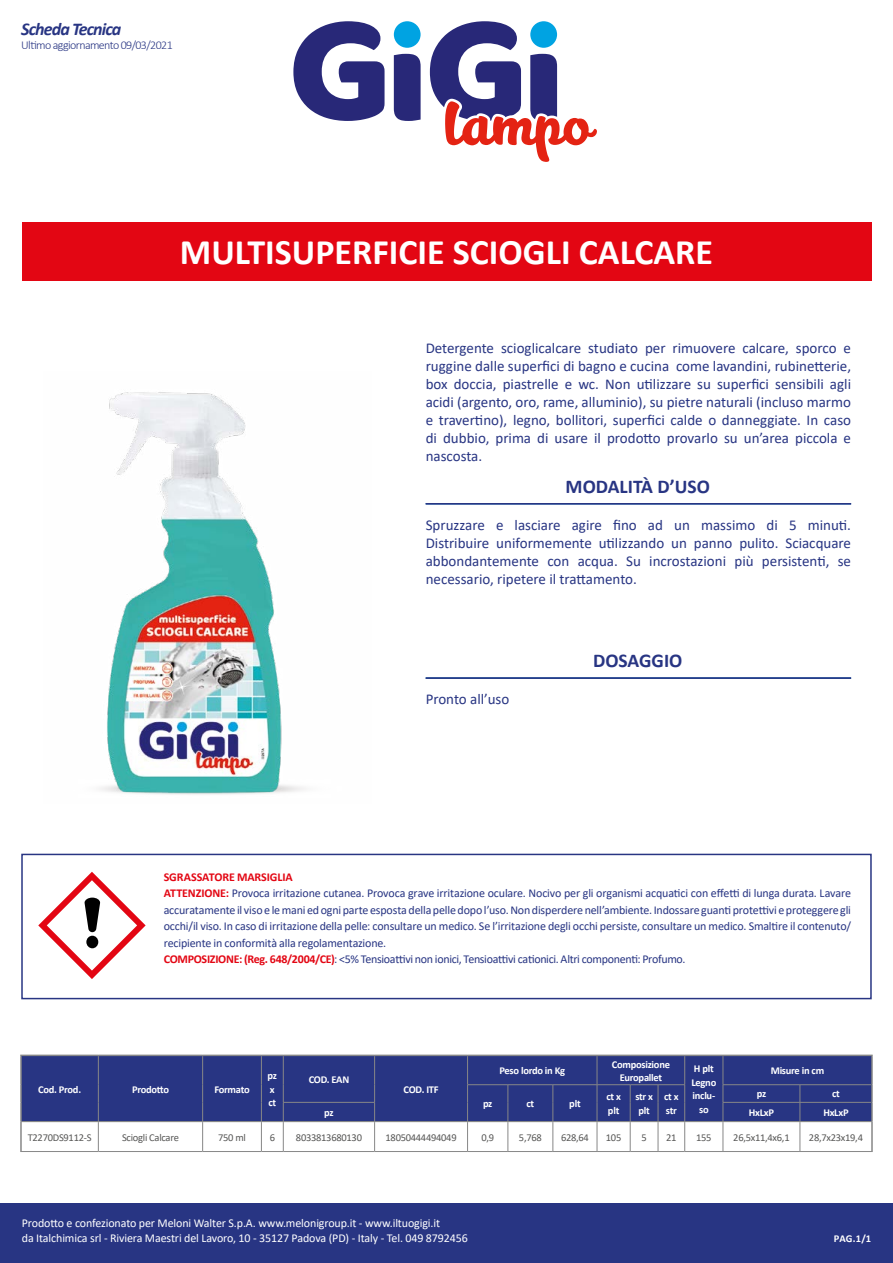
<style>
.page{position:relative;width:893px;height:1263px;background:#fff}
.page>*{position:absolute;margin:0;border:0;box-sizing:border-box;transform-origin:0 0}
.t1{font:700 36px "Calibri";color:#fff}
.t2{font:700 19.5px "Calibri";color:#283583}
.t3{font:italic 700 18px "Calibri";letter-spacing:-.05em;color:#283583}
.t4{font:15px/18px "Calibri";color:#283583;text-align:justify}
.t5{font:12px/16.5px "Calibri";letter-spacing:-.015em;color:#283583}
.t6{font:12px/15px "Calibri";letter-spacing:-.01em;color:#fff}
.t7{font:300 12px "Calibri";letter-spacing:-.05em;color:#283583}
.t8{font:700 10.5px/13.5px "Calibri";letter-spacing:-.025em;color:#fff}
.t9{font:10.5px "Calibri";letter-spacing:-.025em;color:#575756}
.s1{font-weight:700;color:#e30613}
</style>
<div class="page">
<div style="left:22px;top:223px;width:850px;height:58px;background:#e30613"></div>
<svg style="left:38px;top:872px;width:108px;height:107px"></svg>
<div style="left:0;top:1204px;width:893px;height:59px;background:#283583"></div>
<img style="left:100px;top:392px;width:205px;height:403px">
<hr style="left:426px;top:503px;width:425px;height:1px;background:#283583">
<hr style="left:426px;top:677px;width:425px;height:2px;background:#283583">
<div style="left:21px;top:854px;width:851px;height:145px;border:2px solid #283583"></div>
<div style="left:22px;top:1056px;width:849px;height:65px;background:#283583"></div>
<hr style="left:467px;top:1084px;width:41px;height:1px;background:#878787">
<hr style="left:508px;top:1084px;width:45px;height:1px;background:#878787">
<hr style="left:553px;top:1084px;width:44px;height:1px;background:#878787">
<hr style="left:597px;top:1084px;width:33px;height:1px;background:#878787">
<hr style="left:723px;top:1084px;width:77px;height:1px;background:#878787">
<hr style="left:800px;top:1084px;width:71px;height:1px;background:#878787">
<hr style="left:283px;top:1102px;width:92px;height:1px;background:#878787">
<hr style="left:723px;top:1102px;width:77px;height:1px;background:#878787">
<hr style="left:800px;top:1102px;width:71px;height:1px;background:#878787">
<hr style="left:22px;top:1121px;width:76px;height:1px;background:#878787">
<hr style="left:98px;top:1121px;width:105px;height:1px;background:#878787">
<hr style="left:203px;top:1121px;width:58px;height:1px;background:#878787">
<hr style="left:375px;top:1121px;width:93px;height:1px;background:#878787">
<hr style="left:283px;top:1121px;width:92px;height:1px;background:#878787">
<hr style="left:468px;top:1121px;width:40px;height:1px;background:#878787">
<hr style="left:508px;top:1121px;width:45px;height:1px;background:#878787">
<hr style="left:553px;top:1121px;width:44px;height:1px;background:#878787">
<hr style="left:597px;top:1121px;width:33px;height:1px;background:#878787">
<hr style="left:685px;top:1121px;width:38px;height:1px;background:#878787">
<hr style="left:723px;top:1121px;width:77px;height:1px;background:#878787">
<hr style="left:800px;top:1121px;width:71px;height:1px;background:#878787">
<svg style="left:98px;top:1056px;width:1px;height:95px"></svg>
<svg style="left:202px;top:1056px;width:1px;height:95px"></svg>
<svg style="left:374px;top:1056px;width:1px;height:95px"></svg>
<hr style="left:20px;top:1151px;width:78px;height:1px;background:#878787">
<hr style="left:98px;top:1151px;width:105px;height:1px;background:#878787">
<hr style="left:203px;top:1151px;width:58px;height:1px;background:#878787">
<svg style="left:261px;top:1056px;width:23px;height:96px"></svg>
<hr style="left:283px;top:1151px;width:92px;height:1px;background:#878787">
<hr style="left:375px;top:1151px;width:92px;height:1px;background:#878787">
<svg style="left:467px;top:1056px;width:1px;height:95px"></svg>
<svg style="left:507px;top:1085px;width:2px;height:66px"></svg>
<svg style="left:552px;top:1085px;width:2px;height:66px"></svg>
<svg style="left:597px;top:1056px;width:1px;height:95px"></svg>
<svg style="left:723px;top:1056px;width:1px;height:95px"></svg>
<svg style="left:800px;top:1085px;width:1px;height:66px"></svg>
<hr style="left:467px;top:1151px;width:41px;height:1px;background:#878787">
<hr style="left:508px;top:1151px;width:45px;height:1px;background:#878787">
<hr style="left:553px;top:1151px;width:44px;height:1px;background:#878787">
<hr style="left:597px;top:1151px;width:33px;height:1px;background:#878787">
<svg style="left:630px;top:1056px;width:55px;height:96px"></svg>
<hr style="left:685px;top:1151px;width:38px;height:1px;background:#878787">
<hr style="left:723px;top:1151px;width:77px;height:1px;background:#878787">
<hr style="left:800px;top:1151px;width:73px;height:1px;background:#878787">
<hr style="left:20px;top:1121px;width:2px;height:30px;background:#878787">
<hr style="left:871px;top:1121px;width:2px;height:30px;background:#878787">
<hr style="left:20px;top:1054px;width:78px;height:2px;background:#878787">
<hr style="left:20px;top:1056px;width:2px;height:29px;background:#878787">
<hr style="left:98px;top:1054px;width:105px;height:2px;background:#878787">
<hr style="left:203px;top:1054px;width:58px;height:2px;background:#878787">
<hr style="left:261px;top:1054px;width:22px;height:2px;background:#878787">
<svg style="left:20px;top:1085px;width:2px;height:36px"></svg>
<hr style="left:283px;top:1054px;width:92px;height:2px;background:#878787">
<hr style="left:375px;top:1054px;width:93px;height:2px;background:#878787">
<hr style="left:468px;top:1054px;width:40px;height:2px;background:#878787">
<hr style="left:508px;top:1054px;width:45px;height:2px;background:#878787">
<hr style="left:553px;top:1054px;width:44px;height:2px;background:#878787">
<hr style="left:597px;top:1054px;width:33px;height:2px;background:#878787">
<hr style="left:630px;top:1054px;width:28px;height:2px;background:#878787">
<hr style="left:658px;top:1054px;width:27px;height:2px;background:#878787">
<hr style="left:685px;top:1054px;width:38px;height:2px;background:#878787">
<hr style="left:723px;top:1054px;width:77px;height:2px;background:#878787">
<hr style="left:800px;top:1054px;width:73px;height:2px;background:#878787">
<hr style="left:871px;top:1056px;width:2px;height:29px;background:#878787">
<svg style="left:871px;top:1085px;width:2px;height:36px"></svg>
<div style="left:394px;top:21px;width:27px;height:27px;background:#00a3e2;border-radius:50%"></div>
<svg style="left:293px;top:21px;width:92px;height:100px"></svg>
<svg style="left:394px;top:54px;width:27px;height:67px"></svg>
<svg style="left:430px;top:21px;width:167px;height:141px"></svg>
<p class="t3" style="left:21px;top:16px;width:101px">Scheda Tecnica</p>
<p class="t7" style="left:21px;top:38px;width:153px">Ultimo aggiornamento 09/03/2021</p>
<h1 class="t1" style="left:180px;top:227px;width:535px">MULTISUPERFICIE SCIOGLI CALCARE</h1>
<p class="t4" style="left:426px;top:338px;width:427px">Detergente scioglicalcare studiato per rimuovere calcare, sporco e ruggine dalle superfici di bagno e cucina come lavandini, rubinetterie, box doccia, piastrelle e wc. Non utilizzare su superfici sensibili agli acidi (argento, oro, rame, alluminio), su pietre naturali (incluso marmo e travertino), legno, bollitori, superfici calde o danneggiate. In caso di dubbio, prima di usare il prodotto provarlo su un’area piccola e nascosta.</p>
<h2 class="t2" style="left:566px;top:472px;width:146px">MODALITÀ D’USO</h2>
<p class="t4" style="left:426px;top:515px;width:427px">Spruzzare e lasciare agire fino ad un massimo di 5 minuti.<br>Distribuire uniformemente utilizzando un panno pulito. Sciacquare abbondantemente con acqua. Su incrostazioni più persistenti, se necessario, ripetere il trattamento.</p>
<p class="t4" style="left:426px;top:690px;width:85px">Pronto all’uso</p>
<h2 class="t2" style="left:593px;top:647px;width:91px">DOSAGGIO</h2>
<p class="t5" style="left:164px;top:868px;width:689px"><span class="s1">SGRASSATORE MARSIGLIA<br>ATTENZIONE:</span> Provoca irritazione cutanea. Provoca grave irritazione oculare. Nocivo per gli organismi acquatici con effetti di lunga durata. Lavare accuratamente il viso e le mani ed ogni parte esposta della pelle dopo l’uso. Non disperdere nell’ambiente. Indossare guanti protettivi e proteggere gli occhi/il viso. In caso di irritazione della pelle: consultare un medico. Se l’irritazione degli occhi persiste, consultare un medico. Smaltire il contenuto/ recipiente in conformità alla regolamentazione.<br><span class="s1">COMPOSIZIONE: (Reg. 648/2004/CE)</span>: &lt;5% Tensioattivi non ionici, Tensioattivi cationici. Altri componenti: Profumo.</p>
<p class="t8" style="left:499px;top:1064px;width:67px">Peso lordo in Kg</p>
<p class="t8" style="left:612px;top:1057px;width:60px;text-align:center">Composizione<br>Europallet</p>
<p class="t8" style="left:691px;top:1062px;width:26px;text-align:center">H plt<br>Legno inclu&shy;so</p>
<p class="t8" style="left:771px;top:1064px;width:55px">Misure in cm</p>
<p class="t8" style="left:38px;top:1082px;width:44px">Cod. Prod.</p>
<p class="t8" style="left:132px;top:1082px;width:38px">Prodotto</p>
<p class="t8" style="left:214px;top:1082px;width:37px">Formato</p>
<p class="t8" style="left:268px;top:1068px;width:11px">pz x ct</p>
<p class="t8" style="left:309px;top:1073px;width:42px">COD. EAN</p>
<p class="t8" style="left:404px;top:1082px;width:37px">COD. ITF</p>
<p class="t8" style="left:483px;top:1096px;width:11px">pz</p>
<p class="t8" style="left:526px;top:1096px;width:9px">ct</p>
<p class="t8" style="left:569px;top:1096px;width:13px">plt</p>
<p class="t8" style="left:606px;top:1090px;width:16px">ct x plt</p>
<p class="t8" style="left:635px;top:1090px;width:19px">str x plt</p>
<p class="t8" style="left:664px;top:1090px;width:16px">ct x str</p>
<p class="t8" style="left:757px;top:1087px;width:11px">pz</p>
<p class="t8" style="left:832px;top:1087px;width:9px">ct</p>
<p class="t8" style="left:324px;top:1105px;width:11px">pz</p>
<p class="t8" style="left:749px;top:1105px;width:27px">HxLxP</p>
<p class="t8" style="left:823px;top:1105px;width:27px">HxLxP</p>
<p class="t9" style="left:28px;top:1130px;width:65px">T2270DS9112-S</p>
<p class="t9" style="left:122px;top:1130px;width:58px">Sciogli Calcare</p>
<p class="t9" style="left:218px;top:1130px;width:29px">750 ml</p>
<p class="t9" style="left:270px;top:1130px;width:7px">6</p>
<p class="t9" style="left:296px;top:1130px;width:68px">8033813680130</p>
<p class="t9" style="left:386px;top:1130px;width:73px">18050444494049</p>
<p class="t9" style="left:481px;top:1130px;width:14px">0,9</p>
<p class="t9" style="left:519px;top:1130px;width:24px">5,768</p>
<p class="t9" style="left:561px;top:1130px;width:29px">628,64</p>
<p class="t9" style="left:606px;top:1130px;width:17px">105</p>
<p class="t9" style="left:641px;top:1130px;width:7px">5</p>
<p class="t9" style="left:666px;top:1130px;width:12px">21</p>
<p class="t9" style="left:696px;top:1130px;width:17px">155</p>
<p class="t9" style="left:733px;top:1130px;width:58px">26,5x11,4x6,1</p>
<p class="t9" style="left:809px;top:1130px;width:56px">28,7x23x19,4</p>
<p class="t6" style="left:22px;top:1215px;width:447px">Prodotto e confezionato per Meloni Walter S.p.A. www.melonigroup.it - www.iltuogigi.it<br>da Italchimica srl - Riviera Maestri del Lavoro, 10 - 35127 Padova (PD) - Italy - Tel. 049 8792456</p>
<p class="t8" style="left:834px;top:1231px;width:39px">PAG.1/1</p>
</div>
